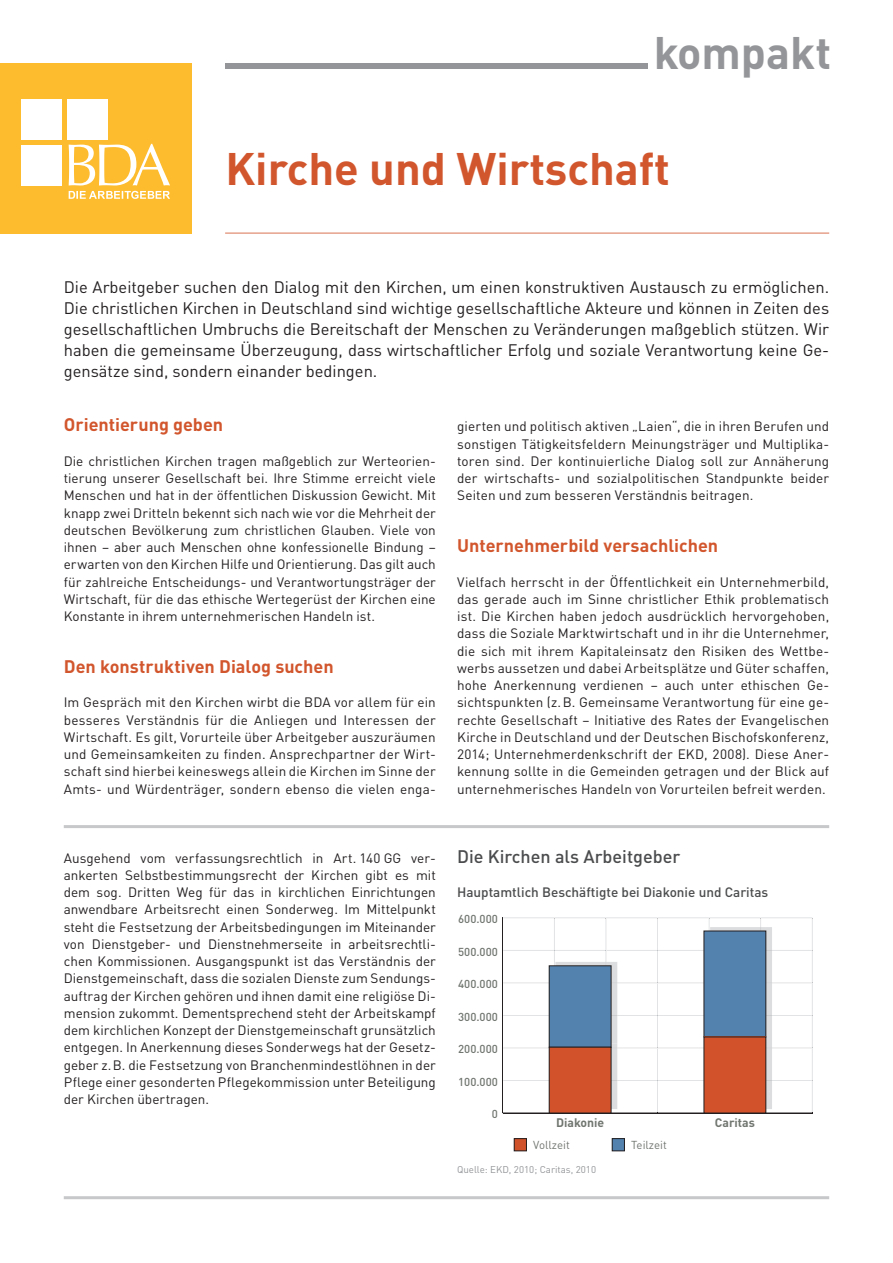
<style>
.page{position:relative;width:893px;height:1263px;background:#fff}
.page>*{position:absolute;margin:0;border:0;box-sizing:border-box;transform-origin:0 0}
.t1{font:700 45px "DINOT";color:#d2562d}
.t2{font:700 45px "DINOT";color:#939598}
.t3{font:700 18px "DINOT";color:#d2562d}
.t4{font:500 18px "DINOT";color:#4b4c4d}
.t5{font:16.5px/21px "DINOT";color:#231f20;text-align:justify}
.t6{font:13.5px/17.2px "DINOT";letter-spacing:.01em;color:#231f20;text-align:justify}
.t7{font:500 13.5px "DINOT";color:#4b4c4d}
.t8{font:700 12.3px "DINOT";color:#717670}
.t9{font:500 11.4px "DINOT";color:#717670}
.t10{font:11.4px "DINOT";color:#717670}
.t11{font:9.75px "DINOT";color:#939598}
</style>
<div class="page">
<div style="left:0;top:64px;width:191px;height:170px;background:#fdbb2e"></div>
<div style="left:21px;top:99px;width:41px;height:40px;background:#fff"></div>
<div style="left:21px;top:145px;width:41px;height:41px;background:#fff"></div>
<div style="left:67px;top:99px;width:41px;height:40px;background:#fff"></div>
<svg style="left:69px;top:144px;width:101px;height:41px"></svg>
<svg style="left:69px;top:191px;width:101px;height:8px"></svg>
<div style="left:225px;top:64px;width:423px;height:5px;background:#939598"></div>
<hr style="left:225px;top:232px;width:604px;height:2px;background:#e6a18b">
<hr style="left:502px;top:918px;width:1px;height:195px;background:#231f20">
<svg style="left:503px;top:917px;width:310px;height:196px"></svg>
<div style="left:549px;top:966px;width:62px;height:81px;background:#5482ae"></div>
<div style="left:549px;top:965px;width:62px;height:82px;border:1px solid #231f20"></div>
<div style="left:704px;top:931px;width:62px;height:106px;background:#5482ae"></div>
<div style="left:704px;top:931px;width:62px;height:106px;border:1px solid #231f20"></div>
<div style="left:549px;top:1047px;width:62px;height:66px;background:#d2522c"></div>
<div style="left:549px;top:1047px;width:62px;height:66px;border:1px solid #231f20"></div>
<div style="left:704px;top:1037px;width:62px;height:76px;background:#d2522c"></div>
<div style="left:514px;top:1138px;width:12px;height:13px;background:#d0522b"></div>
<div style="left:514px;top:1138px;width:13px;height:13px;border:1px solid #231f20"></div>
<div style="left:612px;top:1138px;width:12px;height:13px;background:#5382af"></div>
<div style="left:612px;top:1138px;width:13px;height:13px;border:1px solid #231f20"></div>
<hr style="left:64px;top:825px;width:765px;height:3px;background:#c7c8ca">
<hr style="left:64px;top:1196px;width:765px;height:3px;background:#c7c8ca">
<h1 class="t2" style="left:654px;top:23px;width:179px">kompakt</h1>
<h1 class="t1" style="left:225px;top:139px;width:446px">Kirche und Wirtschaft</h1>
<p class="t5" style="left:64px;top:277px;width:767px">Die Arbeitgeber suchen den Dialog mit den Kirchen, um einen konstruktiven Austausch zu ermöglichen.<br>Die christlichen Kirchen in Deutschland sind wichtige gesellschaftliche Akteure und können in Zeiten des gesellschaftlichen Umbruchs die Bereitschaft der Menschen zu Veränderungen maßgeblich stützen. Wir haben die gemeinsame Überzeugung, dass wirtschaftlicher Erfolg und soziale Verantwortung keine Ge&shy;gensätze sind, sondern einander bedingen.</p>
<h2 class="t3" style="left:64px;top:413px;width:161px">Orientierung geben</h2>
<p class="t6" style="left:64px;top:452px;width:374px">Die christlichen Kirchen tragen maßgeblich zur Werteorien&shy;tierung unserer Gesellschaft bei. Ihre Stimme erreicht viele Menschen und hat in der öffentlichen Diskussion Gewicht. Mit knapp zwei Dritteln bekennt sich nach wie vor die Mehrheit der deutschen Bevölkerung zum christlichen Glauben. Viele von ihnen – aber auch Menschen ohne konfessionelle Bindung – erwarten von den Kirchen Hilfe und Orientierung. Das gilt auch für zahlreiche Entscheidungs- und Verantwortungsträger der Wirtschaft, für die das ethische Wertegerüst der Kirchen eine Konstante in ihrem unternehmerischen Handeln ist.</p>
<h2 class="t3" style="left:64px;top:654px;width:271px">Den konstruktiven Dialog suchen</h2>
<p class="t6" style="left:64px;top:694px;width:374px">Im Gespräch mit den Kirchen wirbt die BDA vor allem für ein besseres Verständnis für die Anliegen und Interessen der Wirtschaft. Es gilt, Vorurteile über Arbeitgeber auszuräumen und Gemeinsamkeiten zu finden. Ansprechpartner der Wirt&shy;schaft sind hierbei keineswegs allein die Kirchen im Sinne der Amts- und Würdenträger, sondern ebenso die vielen enga-</p>
<p class="t6" style="left:64px;top:849px;width:374px">Ausgehend vom verfassungsrechtlich in Art. 140 GG ver&shy;ankerten Selbstbestimmungsrecht der Kirchen gibt es mit dem sog. Dritten Weg für das in kirchlichen Einrichtungen anwendbare Arbeitsrecht einen Sonderweg. Im Mittelpunkt steht die Festsetzung der Arbeitsbedingungen im Miteinander von Dienstgeber- und Dienstnehmerseite in arbeitsrechtli&shy;chen Kommissionen. Ausgangspunkt ist das Verständnis der Dienstgemeinschaft, dass die sozialen Dienste zum Sendungs&shy;auftrag der Kirchen gehören und ihnen damit eine religiöse Di&shy;mension zukommt. Dementsprechend steht der Arbeitskampf dem kirchlichen Konzept der Dienstgemeinschaft grunsätzlich entgegen. In Anerkennung dieses Sonderwegs hat der Gesetz&shy;geber z. B. die Festsetzung von Branchenmindestlöhnen in der Pflege einer gesonderten Pflegekommission unter Beteiligung der Kirchen übertragen.</p>
<p class="t6" style="left:457px;top:418px;width:374px">gierten und politisch aktiven „Laien“, die in ihren Berufen und sonstigen Tätigkeitsfeldern Meinungsträger und Multiplika&shy;toren sind. Der kontinuierliche Dialog soll zur Annäherung der wirtschafts- und sozialpolitischen Standpunkte beider Seiten und zum besseren Verständnis beitragen.</p>
<h2 class="t3" style="left:457px;top:534px;width:263px">Unternehmerbild versachlichen</h2>
<p class="t6" style="left:457px;top:573px;width:374px">Vielfach herrscht in der Öffentlichkeit ein Unternehmerbild, das gerade auch im Sinne christlicher Ethik problematisch ist. Die Kirchen haben jedoch ausdrücklich hervorgehoben, dass die Soziale Marktwirtschaft und in ihr die Unternehmer, die sich mit ihrem Kapitaleinsatz den Risiken des Wettbe&shy;werbs aussetzen und dabei Arbeitsplätze und Güter schaffen, hohe Anerkennung verdienen – auch unter ethischen Ge&shy;sichtspunkten (z. B. Gemeinsame Verantwortung für eine ge&shy;rechte Gesellschaft – Initiative des Rates der Evangelischen Kirche in Deutschland und der Deutschen Bischofskonferenz, 2014; Unternehmerdenkschrift der EKD, 2008). Diese Aner&shy;kennung sollte in die Gemeinden getragen und der Blick auf unternehmerisches Handeln von Vorurteilen befreit werden.</p>
<h2 class="t4" style="left:457px;top:845px;width:225px">Die Kirchen als Arbeitgeber</h2>
<p class="t7" style="left:457px;top:884px;width:313px">Hauptamtlich Beschäftigte bei Diakonie und Caritas</p>
<p class="t9" style="left:458px;top:912px;width:41px">600.000</p>
<p class="t9" style="left:458px;top:944px;width:41px">500.000</p>
<p class="t9" style="left:458px;top:977px;width:41px">400.000</p>
<p class="t9" style="left:458px;top:1009px;width:41px">300.000</p>
<p class="t9" style="left:458px;top:1042px;width:41px">200.000</p>
<p class="t9" style="left:458px;top:1074px;width:41px">100.000</p>
<p class="t9" style="left:492px;top:1107px;width:8px">0</p>
<p class="t8" style="left:556px;top:1114px;width:50px">Diakonie</p>
<p class="t8" style="left:715px;top:1114px;width:42px">Caritas</p>
<p class="t10" style="left:533px;top:1138px;width:38px">Vollzeit</p>
<p class="t10" style="left:631px;top:1138px;width:37px">Teilzeit</p>
<p class="t11" style="left:457px;top:1163px;width:140px">Quelle: EKD, 2010; Caritas, 2010</p>
</div>
